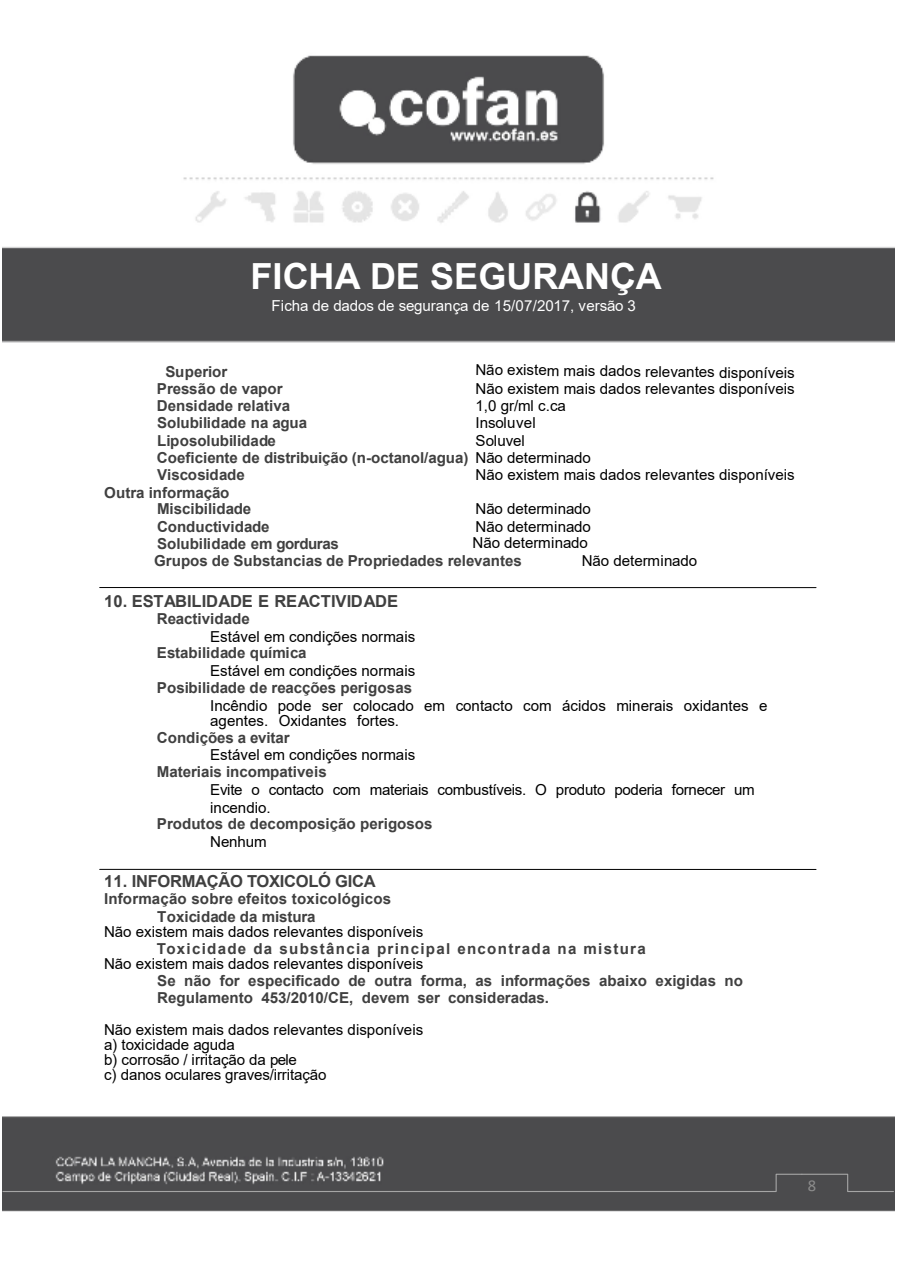
<style>
.page{position:relative;width:897px;height:1266px;background:#fff}
.page>*{position:absolute;margin:0;border:0;box-sizing:border-box;transform-origin:0 0}
.t1{font:700 36px "Arial";letter-spacing:-.005em;color:#fff}
.t2{font:700 16.5px "Arial";letter-spacing:-.02em;color:#404040}
.t3{font:16.5px "Calibri";color:#8c8c8c}
.t4{font:15.15px/15.1px "Arial";color:#000}
.t5{font:700 15.15px/17.2px "Arial";color:#404040}
.t6{font:15.15px/17.7px "Arial";letter-spacing:-.02em;color:#000}
.t7{font:700 15.15px "Arial";letter-spacing:.085em;color:#404040}
.t8{font:15.15px "Arial";letter-spacing:-.01em;color:#fff}
.t9{font:700 15.15px "Arial";letter-spacing:-.02em;color:#404040}
.s1{font-weight:400;color:#000}
</style>
<div class="page">
<img style="left:2px;top:55px;width:893px;height:1157px">
<svg style="left:2px;top:1173px;width:893px;height:20px;background:#585859"></svg>
<hr style="left:100px;top:587px;width:716px;height:1px;background:#000">
<hr style="left:100px;top:869px;width:716px;height:1px;background:#000">
<h1 class="t1" style="left:251px;top:263px;width:413px">FICHA DE SEGURANÇA</h1>
<p class="t8" style="left:271px;top:300px;width:366px">Ficha de dados de segurança de 15/07/2017, versão 3</p>
<p class="t5" style="left:166px;top:364px;width:63px">Superior</p>
<p class="t4" style="left:476px;top:362px;width:321px;rotate:1deg">Não existem mais dados relevantes disponíveis</p>
<p class="t5" style="left:157px;top:381px;width:127px">Pressão de vapor</p>
<p class="t4" style="left:476px;top:382px;width:321px">Não existem mais dados relevantes disponíveis</p>
<p class="t5" style="left:157px;top:399px;width:135px">Densidade relativa</p>
<p class="t4" style="left:476px;top:400px;width:92px">1,0 gr/ml c.ca</p>
<p class="t5" style="left:157px;top:416px;width:152px">Solubilidade na agua</p>
<p class="t4" style="left:476px;top:417px;width:62px">Insoluvel</p>
<p class="t5" style="left:157px;top:433px;width:120px">Liposolubilidade</p>
<p class="t5" style="left:157px;top:433px;width:435px;text-indent:319px"><span class="s1">Soluvel<br></span>Coeficiente de distribuição (n-octanol/agua) <span class="s1">Não determinado<br></span>Viscosidade</p>
<p class="t4" style="left:476px;top:469px;width:321px">Não existem mais dados relevantes disponíveis</p>
<p class="t5" style="left:157px;top:485px;width:96px;text-indent:-53px">Outra informação<br>Miscibilidade</p>
<p class="t4" style="left:476px;top:503px;width:117px">Não determinado</p>
<p class="t5" style="left:157px;top:519px;width:114px">Conductividade</p>
<p class="t4" style="left:476px;top:520px;width:117px">Não determinado</p>
<p class="t9" style="left:157px;top:538px;width:183px">Solubilidade em gorduras</p>
<p class="t4" style="left:473px;top:537px;width:117px">Não determinado</p>
<p class="t5" style="left:154px;top:553px;width:369px">Grupos de Substancias de Propriedades relevantes</p>
<p class="t4" style="left:582px;top:555px;width:117px">Não determinado</p>
<p class="t2" style="left:104px;top:595px;width:296px">10. ESTABILIDADE E REACTIVIDADE</p>
<p class="t5" style="left:157px;top:611px;width:94px">Reactividade</p>
<p class="t4" style="left:210px;top:630px;width:207px">Estável em condições normais</p>
<p class="t5" style="left:157px;top:646px;width:151px">Estabilidade química</p>
<p class="t4" style="left:210px;top:665px;width:207px">Estável em condições normais</p>
<p class="t5" style="left:157px;top:680px;width:257px">Posibilidade de reacções perigosas</p>
<p class="t4" style="left:210px;top:699px;width:559px">Incêndio pode ser colocado em contacto com ácidos minerais oxidantes e agentes. Oxidantes fortes.</p>
<p class="t5" style="left:157px;top:730px;width:134px">Condições a evitar</p>
<p class="t4" style="left:210px;top:749px;width:207px">Estável em condições normais</p>
<p class="t5" style="left:157px;top:765px;width:172px">Materiais incompativeis</p>
<p class="t6" style="left:210px;top:782px;width:546px">Evite o contacto com materiais combustíveis. O produto poderia fornecer um incendio.</p>
<p class="t5" style="left:157px;top:817px;width:277px">Produtos de decomposição perigosos</p>
<p class="t4" style="left:210px;top:836px;width:58px">Nenhum</p>
<p class="t2" style="left:104px;top:875px;width:273px">11. INFORMAÇÃO TOXICOLÓ GICA</p>
<p class="t5" style="left:157px;top:892px;width:235px;text-indent:-53px">Informação sobre efeitos toxicológicos<br>Toxicidade da mistura</p>
<p class="t4" style="left:104px;top:925px;width:321px">Não existem mais dados relevantes disponíveis</p>
<p class="t7" style="left:157px;top:943px;width:490px">Toxicidade da substância principal encontrada na mistura</p>
<p class="t4" style="left:104px;top:957px;width:321px">Não existem mais dados relevantes disponíveis</p>
<p class="t5" style="left:157px;top:973px;width:587px">Se não for especificado de outra forma, as informações abaixo exigidas no<br>Regulamento 453/2010/CE, devem ser consideradas.</p>
<p class="t4" style="left:104px;top:1023px;width:321px">Não existem mais dados relevantes disponíveis a) toxicidade aguda<br>b) corrosão / irritação da pele<br>c) danos oculares graves/irritação</p>
<p class="t3" style="left:808px;top:1178px;width:10px">8</p>
</div>
